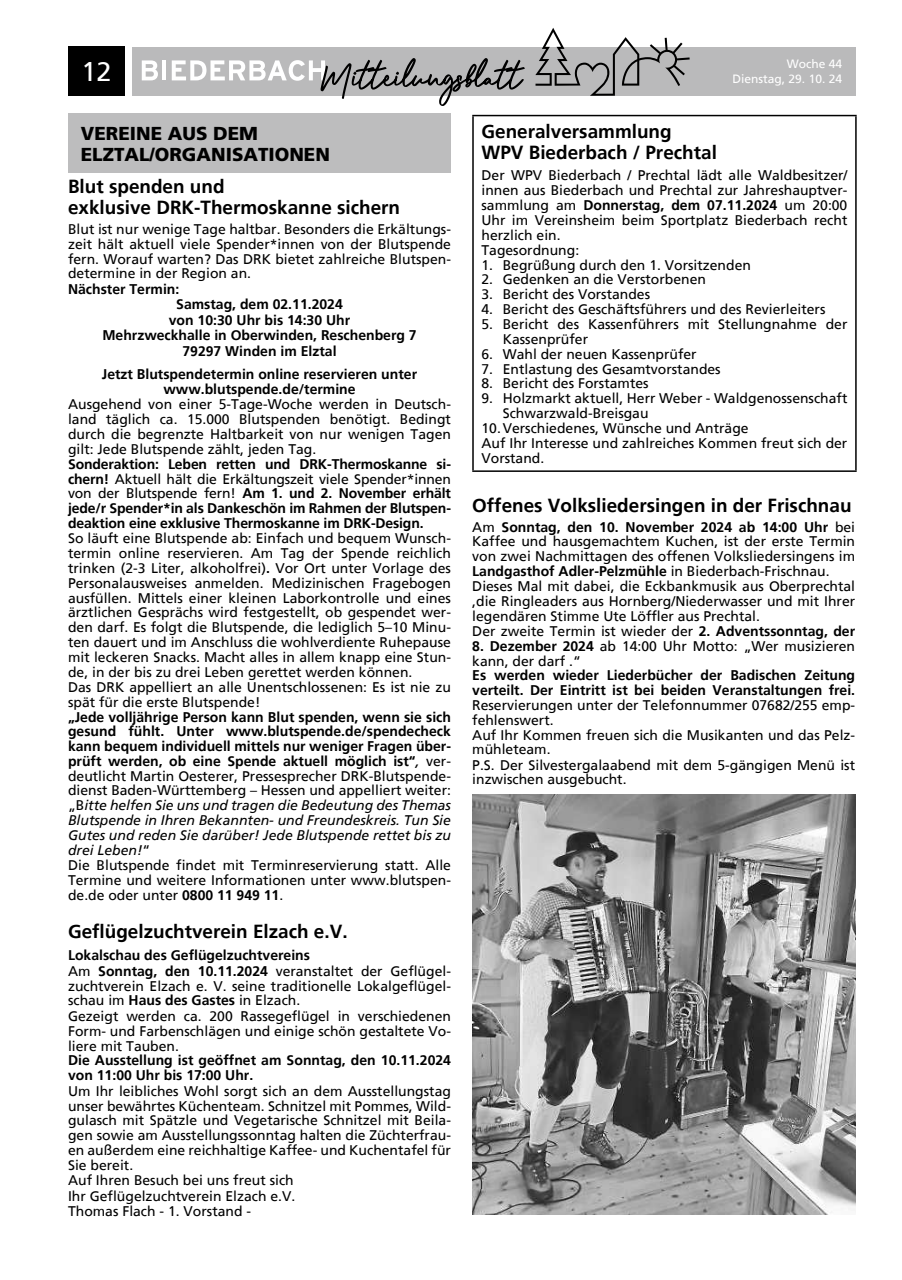
<style>
.page{position:relative;width:902px;height:1280px;background:#fff}
.page>*{position:absolute;margin:0;border:0;box-sizing:border-box;transform-origin:0 0}
.t1{font:27px "Frutiger";color:#fff}
.t2{font:700 18.9px/21px "Frutiger";color:#000}
.t3{font:900 18.75px/21px "Frutiger";color:#000}
.t4{font:13.95px/14.9px "Frutiger";color:#000}
.t5{font:700 13.95px/14.7px "Frutiger";color:#000}
.t6{font:12px/15px "Frutiger";color:#fff;text-align:right}
.s1{font-weight:400}
.s2{font-weight:700}
.s3{font-style:italic}
</style>
<div class="page">
<div style="left:132px;top:47px;width:723px;height:49px;background:#bababb"></div>
<div style="left:68px;top:47px;width:57px;height:49px;background:#000"></div>
<svg style="left:535px;top:28px;width:154px;height:68px"></svg>
<svg style="left:142px;top:60px;width:16px;height:20px"></svg>
<hr style="left:162px;top:60px;width:4px;height:20px;background:#fff">
<svg style="left:172px;top:58px;width:352px;height:48px"></svg>
<div style="left:68px;top:114px;width:383px;height:59px;background:#bdbdbe"></div>
<hr style="left:472px;top:115px;width:384px;height:1px;background:#000">
<hr style="left:472px;top:116px;width:1px;height:354px;background:#000">
<hr style="left:855px;top:116px;width:1px;height:354px;background:#000">
<hr style="left:472px;top:470px;width:384px;height:2px;background:#000">
<img style="left:472px;top:794px;width:383px;height:421px">
<h1 class="t1" style="left:81px;top:56px;width:32px">12</h1>
<p class="t6" style="left:732px;top:56px;width:111px">Woche 44<br>Dienstag, 29. 10. 24</p>
<h3 class="t3" style="left:81px;top:123px;width:251px">VEREINE AUS DEM<br>ELZTAL/ORGANISATIONEN</h3>
<h2 class="t2" style="left:68px;top:176px;width:333px">Blut spenden und<br>exklusive DRK-Thermoskanne sichern</h2>
<p class="t4" style="left:68px;top:222px;width:384px;text-align:justify">Blut ist nur wenige Tage haltbar. Besonders die Erkältungs&shy;zeit hält aktuell viele Spender*innen von der Blutspende fern. Worauf warten? Das DRK bietet zahlreiche Blutspen&shy;determine in der Region an.</p>
<p class="t5" style="left:68px;top:282px;width:113px">Nächster Termin:</p>
<p class="t5" style="left:176px;top:297px;width:168px">Samstag, dem 02.11.2024</p>
<p class="t5" style="left:169px;top:312px;width:183px">von 10:30 Uhr bis 14:30 Uhr</p>
<p class="t5" style="left:102px;top:328px;width:316px">Mehrzweckhalle in Oberwinden, Reschenberg 7</p>
<p class="t5" style="left:182px;top:343px;width:156px">79297 Winden im Elztal</p>
<p class="t5" style="left:102px;top:367px;width:316px;text-align:center">Jetzt Blutspendetermin online reservieren unter www.blutspende.de/termine</p>
<p class="t4" style="left:68px;top:397px;width:384px;text-align:justify">Ausgehend von einer 5-Tage-Woche werden in Deutsch&shy;land täglich ca. 15.000 Blutspenden benötigt. Bedingt durch die begrenzte Haltbarkeit von nur wenigen Tagen gilt: Jede Blutspende zählt, jeden Tag.</p>
<p class="t5" style="left:68px;top:456px;width:384px;text-align:justify">Sonderaktion: Leben retten und DRK-Thermoskanne si&shy;chern! <span class="s1">Aktuell hält die Erkältungszeit viele Spender*innen von der Blutspende fern!</span> Am 1. und 2. November erhält jede/r Spender*in als Dankeschön im Rahmen der Blutspen&shy;deaktion eine exklusive Thermoskanne im DRK-Design.</p>
<p class="t4" style="left:68px;top:531px;width:384px">So läuft eine Blutspende ab: Einfach und bequem Wunsch&shy;termin online reservieren. Am Tag der Spende reichlich trinken (2-3 Liter, alkoholfrei)<span class="s2">.</span> Vor Ort unter Vorlage des Personalausweises anmelden. Medizinischen Fragebogen ausfüllen. Mittels einer kleinen Laborkontrolle und eines ärztlichen Gesprächs wird festgestellt, ob gespendet wer&shy;den darf. Es folgt die Blutspende, die lediglich 5–10 Minu&shy;ten dauert und im Anschluss die wohlverdiente Ruhepause mit leckeren Snacks. Macht alles in allem knapp eine Stun&shy;de, in der bis zu drei Leben gerettet werden können.<br>Das DRK appelliert an alle Unentschlossenen: Es ist nie zu spät für die erste Blutspende!</p>
<p class="t4" style="left:68px;top:710px;width:384px"><span class="s2">„Jede volljährige Person kann Blut spenden, wenn sie sich gesund fühlt. Unter www.blutspende.de/spendecheck kann bequem individuell mittels nur weniger Fragen über&shy;prüft werden, ob eine Spende aktuell möglich ist“</span><span class="s3">,</span> ver&shy;deutlicht Martin Oesterer, Pressesprecher DRK-Blutspende&shy;dienst Baden-Württemberg – Hessen und appelliert weiter: „B<span class="s3">itte helfen Sie uns und tragen die Bedeutung des Themas Blutspende in Ihren Bekannten- und Freundeskreis. Tun Sie Gutes und reden Sie darüber! Jede Blutspende rettet bis zu drei Leben!</span>“<br>Die Blutspende findet mit Terminreservierung statt. Alle Termine und weitere Informationen unter www.blutspen&shy;de.de oder unter <span class="s2">0800 11 949 11</span>.</p>
<h2 class="t2" style="left:68px;top:921px;width:281px">Geflügelzuchtverein Elzach e.V.</h2>
<p class="t4" style="left:68px;top:948px;width:384px"><span class="s2">Lokalschau des Geflügelzuchtvereins<br></span>Am <span class="s2">Sonntag, den 10.11.2024</span> veranstaltet der Geflügel&shy;zuchtverein Elzach e. V. seine traditionelle Lokalgeflügel&shy;schau im <span class="s2">Haus des Gastes</span> in Elzach.<br>Gezeigt werden ca. 200 Rassegeflügel in verschiedenen Form- und Farbenschlägen und einige schön gestaltete Vo&shy;liere mit Tauben.</p>
<p class="t5" style="left:68px;top:1053px;width:384px">Die Ausstellung ist geöffnet am Sonntag, den 10.11.2024 von 11:00 Uhr bis 17:00 Uhr.</p>
<p class="t4" style="left:68px;top:1083px;width:384px">Um Ihr leibliches Wohl sorgt sich an dem Ausstellungstag unser bewährtes Küchenteam. Schnitzel mit Pommes, Wild&shy;gulasch mit Spätzle und Vegetarische Schnitzel mit Beila&shy;gen sowie am Ausstellungssonntag halten die Züchterfrau&shy;en außerdem eine reichhaltige Kaffee- und Kuchentafel für Sie bereit.<br>Auf Ihren Besuch bei uns freut sich<br>Ihr Geflügelzuchtverein Elzach e.V.<br>Thomas Flach - 1. Vorstand -</p>
<h2 class="t2" style="left:481px;top:121px;width:237px">Generalversammlung<br>WPV Biederbach / Prechtal</h2>
<p class="t4" style="left:481px;top:168px;width:367px">Der WPV Biederbach / Prechtal lädt alle Waldbesitzer/ innen aus Biederbach und Prechtal zur Jahreshauptver&shy;sammlung am <span class="s2">Donnerstag, dem 07.11.2024</span> um 20:00<br>Uhr im Vereinsheim beim Sportplatz Biederbach recht herzlich ein.<br>Tagesordnung:</p>
<p class="t4" style="left:481px;top:257px;width:271px">1. Begrüßung durch den 1. Vorsitzenden</p>
<p class="t4" style="left:481px;top:272px;width:226px">2. Gedenken an die Verstorbenen</p>
<p class="t4" style="left:481px;top:287px;width:170px">3. Bericht des Vorstandes</p>
<p class="t4" style="left:481px;top:302px;width:345px">4. Bericht des Geschäftsführers und des Revierleiters</p>
<p class="t4" style="left:502px;top:317px;width:346px;text-indent:-21px">5. Bericht des Kassenführers mit Stellungnahme der<br>Kassenprüfer</p>
<p class="t4" style="left:481px;top:346px;width:217px">6. Wahl der neuen Kassenprüfer</p>
<p class="t4" style="left:481px;top:361px;width:241px">7. Entlastung des Gesamtvorstandes</p>
<p class="t4" style="left:481px;top:376px;width:168px">8. Bericht des Forstamtes</p>
<p class="t4" style="left:481px;top:391px;width:367px">9. Holzmarkt aktuell, Herr Weber - Waldgenossenschaft</p>
<p class="t4" style="left:502px;top:406px;width:147px">Schwarzwald-Breisgau</p>
<p class="t4" style="left:481px;top:421px;width:268px">10.Verschiedenes, Wünsche und Anträge</p>
<p class="t4" style="left:481px;top:435px;width:367px">Auf Ihr Interesse und zahlreiches Kommen freut sich der</p>
<p class="t4" style="left:481px;top:450px;width:64px">Vorstand.</p>
<h2 class="t2" style="left:472px;top:495px;width:381px">Offenes Volksliedersingen in der Frischnau</h2>
<p class="t4" style="left:472px;top:519px;width:384px">Am <span class="s2">Sonntag, den 10. November 2024 ab 14:00 Uhr</span> bei Kaffee und hausgemachtem Kuchen, ist der erste Termin von zwei Nachmittagen des offenen Volksliedersingens im <span class="s2">Landgasthof Adler-Pelzmühle</span> in Biederbach-Frischnau.<br>Dieses Mal mit dabei, die Eckbankmusik aus Oberprechtal ,die Ringleaders aus Hornberg/Niederwasser und mit Ihrer legendären Stimme Ute Löffler aus Prechtal.<br>Der zweite Termin ist wieder der <span class="s2">2. Adventssonntag, der</span></p>
<p class="t4" style="left:472px;top:638px;width:384px"><span class="s2">8. Dezember 2024</span> ab 14:00 Uhr Motto: „Wer musizieren kann, der darf .“</p>
<p class="t5" style="left:472px;top:668px;width:384px">Es werden wieder Liederbücher der Badischen Zeitung verteilt. Der Eintritt ist bei beiden Veranstaltungen frei.</p>
<p class="t4" style="left:472px;top:697px;width:384px">Reservierungen unter der Telefonnummer 07682/255 emp&shy;fehlenswert.<br>Auf Ihr Kommen freuen sich die Musikanten und das Pelz&shy;mühleteam.<br>P.S. Der Silvestergalaabend mit dem 5-gängigen Menü ist inzwischen ausgebucht.</p>
</div>
